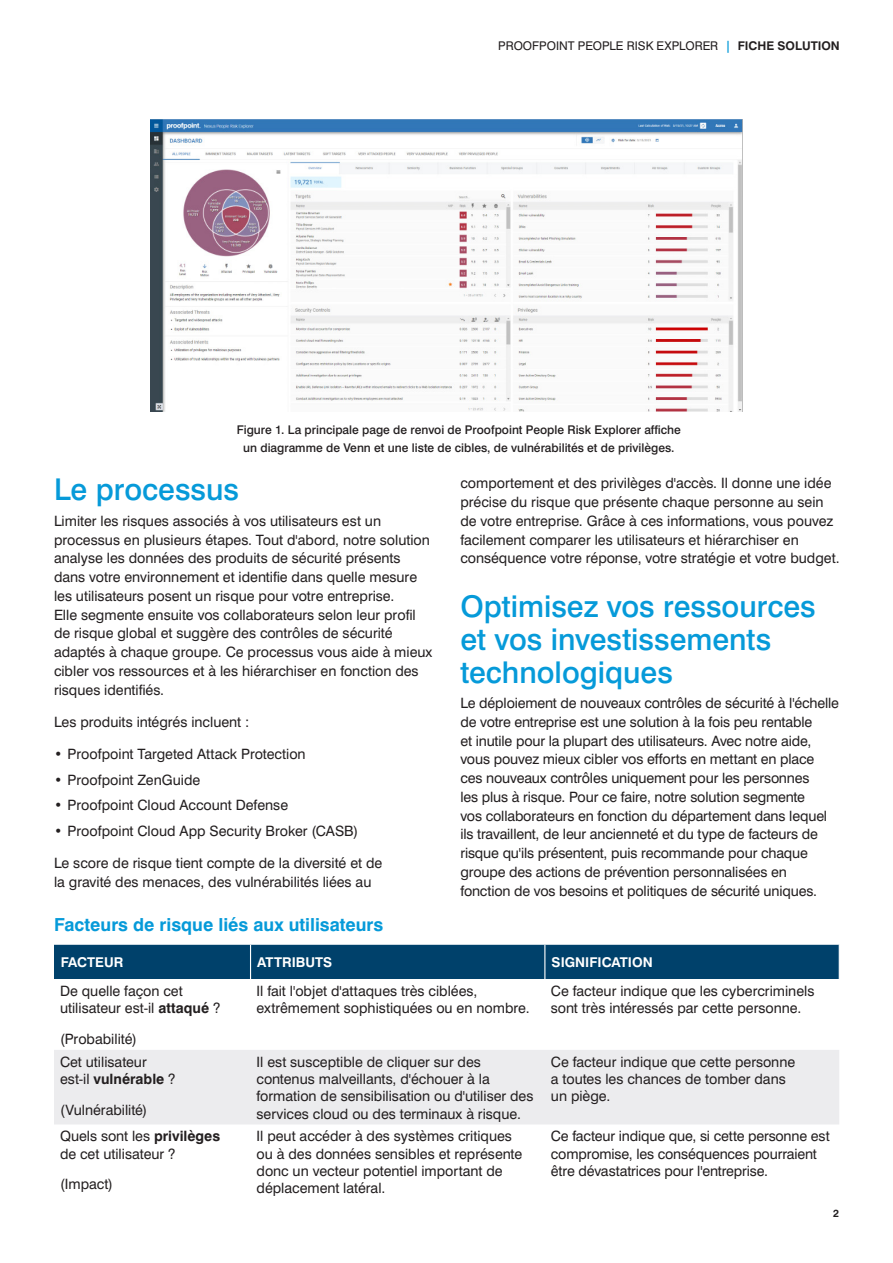
<style>
.page{position:relative;width:893px;height:1263px;background:#fff}
.page>*{position:absolute;margin:0;border:0;box-sizing:border-box;transform-origin:0 0}
.t1{font:500 30px/33px "Swiss 721 BT";color:#069ad9}
.t2{font:700 18px "Swiss 721 BT";color:#069ad9}
.t3{font:14.25px/18.8px "Swiss 721 BT";color:#231f20}
.t4{font:700 13.5px "Swiss 721 BT";color:#fff}
.t5{font:500 12px/18px "Swiss 721 BT";color:#231f20;text-align:center}
.t6{font:12px "Swiss 721 BT";color:#231f20}
.t7{font:700 10.5px "Swiss 721 BT";color:#231f20}
.s1{font-weight:700;color:#069ad9}
.s2{font-weight:700}
</style>
<div class="page">
<img style="left:151px;top:120px;width:591px;height:291px">
<div style="left:54px;top:945px;width:785px;height:34px;background:#00416b"></div>
<div style="left:54px;top:1050px;width:785px;height:74px;background:#ececee"></div>
<hr style="left:250px;top:945px;width:1px;height:34px;background:#fff">
<hr style="left:544px;top:945px;width:1px;height:34px;background:#fff">
<p class="t6" style="left:498px;top:38px;width:343px">PROOFPOINT PEOPLE RISK EXPLORER <span class="s1">|</span> <span class="s2">FICHE SOLUTION</span></p>
<p class="t5" style="left:237px;top:420px;width:446px">Figure 1. La principale page de renvoi de Proofpoint People Risk Explorer affiche un diagramme de Venn et une liste de cibles, de vulnérabilités et de privilèges.</p>
<h1 class="t1" style="left:54px;top:473px;width:187px">Le processus</h1>
<p class="t3" style="left:54px;top:511px;width:380px">Limiter les risques associés à vos utilisateurs est un processus en plusieurs étapes. Tout d'abord, notre solution analyse les données des produits de sécurité présents dans votre environnement et identifie dans quelle mesure les utilisateurs posent un risque pour votre entreprise.<br>Elle segmente ensuite vos collaborateurs selon leur profil de risque global et suggère des contrôles de sécurité adaptés à chaque groupe. Ce processus vous aide à mieux cibler vos ressources et à les hiérarchiser en fonction des risques identifiés.</p>
<p class="t3" style="left:54px;top:712px;width:197px">Les produits intégrés incluent :</p>
<p class="t3" style="left:54px;top:744px;width:253px">• Proofpoint Targeted Attack Protection</p>
<p class="t3" style="left:54px;top:770px;width:148px">• Proofpoint ZenGuide</p>
<p class="t3" style="left:54px;top:795px;width:236px">• Proofpoint Cloud Account Defense</p>
<p class="t3" style="left:54px;top:821px;width:306px">• Proofpoint Cloud App Security Broker (CASB)</p>
<p class="t3" style="left:54px;top:853px;width:330px">Le score de risque tient compte de la diversité et de la gravité des menaces, des vulnérabilités liées au</p>
<p class="t3" style="left:460px;top:474px;width:381px">comportement et des privilèges d'accès. Il donne une idée précise du risque que présente chaque personne au sein de votre entreprise. Grâce à ces informations, vous pouvez facilement comparer les utilisateurs et hiérarchiser en conséquence votre réponse, votre stratégie et votre budget.</p>
<h1 class="t1" style="left:460px;top:589px;width:357px">Optimisez vos ressources et vos investissements technologiques</h1>
<p class="t3" style="left:460px;top:693px;width:380px">Le déploiement de nouveaux contrôles de sécurité à l'échelle de votre entreprise est une solution à la fois peu rentable<br>et inutile pour la plupart des utilisateurs. Avec notre aide, vous pouvez mieux cibler vos efforts en mettant en place ces nouveaux contrôles uniquement pour les personnes<br>les plus à risque. Pour ce faire, notre solution segmente<br>vos collaborateurs en fonction du département dans lequel ils travaillent, de leur ancienneté et du type de facteurs de risque qu'ils présentent, puis recommande pour chaque groupe des actions de prévention personnalisées en fonction de vos besoins et politiques de sécurité uniques.</p>
<p class="t2" style="left:54px;top:914px;width:331px">Facteurs de risque liés aux utilisateurs</p>
<p class="t4" style="left:61px;top:954px;width:64px">FACTEUR</p>
<p class="t4" style="left:257px;top:954px;width:76px">ATTRIBUTS</p>
<p class="t4" style="left:552px;top:954px;width:103px">SIGNIFICATION</p>
<p class="t3" style="left:60px;top:982px;width:162px;line-height:17.2px">De quelle façon cet utilisateur est-il <span class="s2">attaqué</span> ?</p>
<p class="t3" style="left:60px;top:1029px;width:78px">(Probabilité)</p>
<p class="t3" style="left:257px;top:982px;width:275px;line-height:17.2px">Il fait l'objet d'attaques très ciblées, extrêmement sophistiquées ou en nombre.</p>
<p class="t3" style="left:551px;top:982px;width:265px;line-height:17.2px">Ce facteur indique que les cybercriminels sont très intéressés par cette personne.</p>
<p class="t3" style="left:60px;top:1053px;width:117px;line-height:17.2px">Cet utilisateur est‑il <span class="s2">vulnérable</span> ?</p>
<p class="t3" style="left:60px;top:1100px;width:89px">(Vulnérabilité)</p>
<p class="t3" style="left:60px;top:1127px;width:162px;line-height:17.2px">Quels sont les <span class="s2">privilèges </span>de cet utilisateur ?</p>
<p class="t3" style="left:60px;top:1175px;width:55px">(Impact)</p>
<p class="t3" style="left:257px;top:1053px;width:278px;line-height:17.2px">Il est susceptible de cliquer sur des contenus malveillants, d'échouer à la formation de sensibilisation ou d'utiliser des services cloud ou des terminaux à risque.</p>
<p class="t3" style="left:551px;top:1053px;width:246px;line-height:17.2px">Ce facteur indique que cette personne a toutes les chances de tomber dans un piège.</p>
<p class="t3" style="left:257px;top:1127px;width:267px;line-height:17.2px">Il peut accéder à des systèmes critiques ou à des données sensibles et représente donc un vecteur potentiel important de déplacement latéral.</p>
<p class="t3" style="left:551px;top:1127px;width:280px;line-height:17.2px">Ce facteur indique que, si cette personne est compromise, les conséquences pourraient être dévastatrices pour l'entreprise.</p>
<p class="t7" style="left:833px;top:1207px;width:7px">2</p>
</div>
